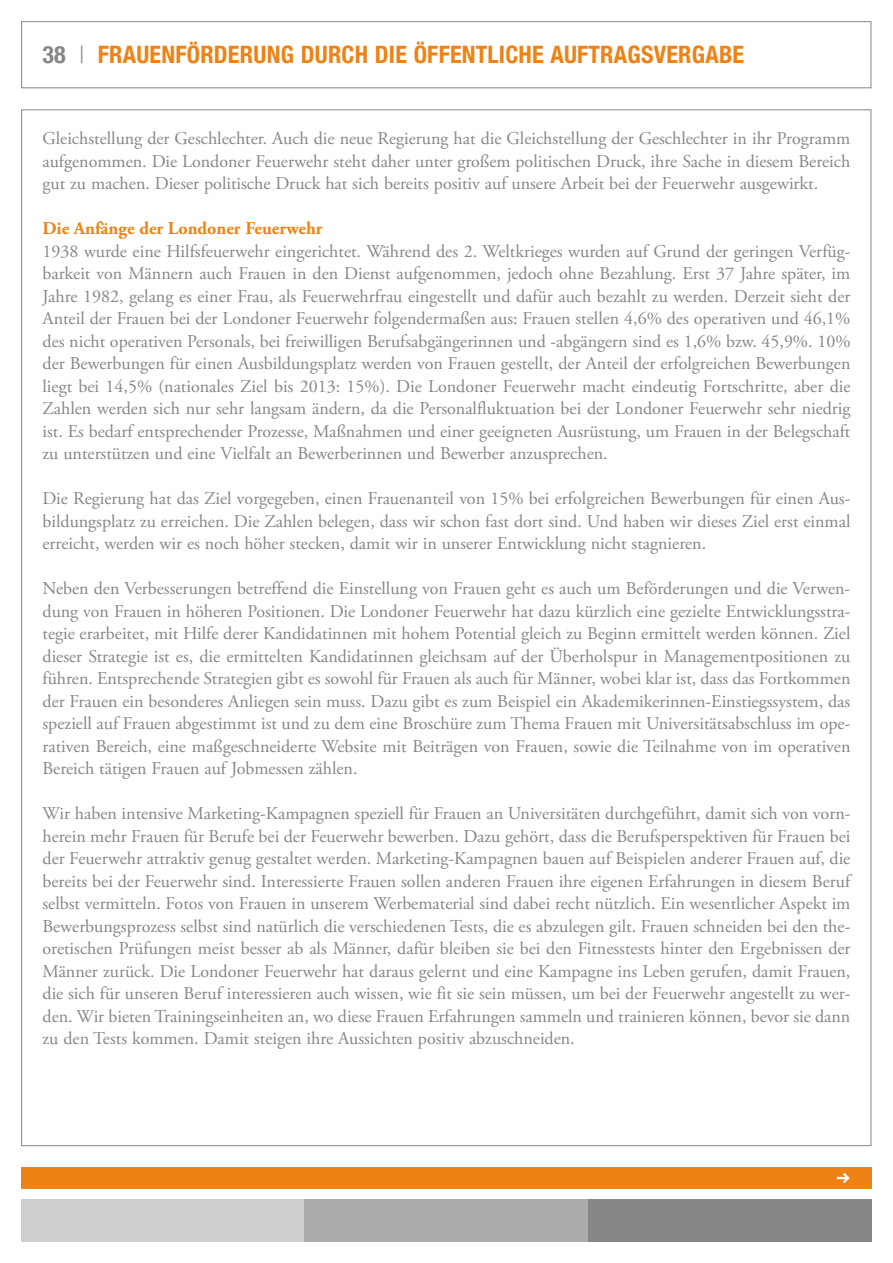
<style>
.page{position:relative;width:893px;height:1263px;background:#fff}
.page>*{position:absolute;margin:0;border:0;box-sizing:border-box;transform-origin:0 0}
.t1{font:700 condensed 24px "Helvetica Neue LT Com";color:#ef8214}
.t2{font:21px "Klavika Bold Arrows";color:#fff}
.t3{font:18px/22.5px "Adobe Garamond Pro";color:#868689;text-align:justify}
.t4{font:700 18px "Adobe Garamond Pro";color:#ef8214}
.s1{color:#868689}
.s2{font-weight:300;color:#868689}
</style>
<div class="page">
<div style="left:21px;top:21px;width:850px;height:67px;border:1px solid #868689"></div>
<div style="left:21px;top:1167px;width:851px;height:21px;background:#ef8214"></div>
<div style="left:21px;top:1199px;width:284px;height:43px;background:#cfcfd0"></div>
<div style="left:305px;top:1199px;width:283px;height:43px;background:#abaaac"></div>
<div style="left:588px;top:1199px;width:284px;height:43px;background:#868689"></div>
<h1 class="t1" style="left:43px;top:40px;width:81px"><span class="s1">38</span> <span class="s2">|</span> FRAUENFÖRDERUNG</h1>
<h1 class="t1" style="left:301px;top:40px;width:14px">DURCH</h1>
<h1 class="t1" style="left:375px;top:40px;width:52px">DIE ÖFFENTLICHE</h1>
<h1 class="t1" style="left:550px;top:40px;width:28px">AUFTRAGSVERGABE</h1>
<p class="t3" style="left:43px;top:128px;width:809px">Gleichstellung der Geschlechter. Auch die neue Regierung hat die Gleichstellung der Geschlechter in ihr Programm aufgenommen. Die Londoner Feuerwehr steht daher unter großem politischen Druck, ihre Sache in diesem Bereich gut zu machen. Dieser politische Druck hat sich bereits positiv auf unsere Arbeit bei der Feuerwehr ausgewirkt.</p>
<p class="t4" style="left:43px;top:218px;width:282px">Die Anfänge der Londoner Feuerwehr</p>
<p class="t3" style="left:43px;top:240px;width:809px">1938 wurde eine Hilfsfeuerwehr eingerichtet. Während des 2. Weltkrieges wurden auf Grund der geringen Verfüg&shy;barkeit von Männern auch Frauen in den Dienst aufgenommen, jedoch ohne Bezahlung. Erst 37 Jahre später, im Jahre 1982, gelang es einer Frau, als Feuerwehrfrau eingestellt und dafür auch bezahlt zu werden. Derzeit sieht der Anteil der Frauen bei der Londoner Feuerwehr folgendermaßen aus: Frauen stellen 4,6% des operativen und 46,1% des nicht operativen Personals, bei freiwilligen Berufsabgängerinnen und -abgängern sind es 1,6% bzw. 45,9%. 10% der Bewerbungen für einen Ausbildungsplatz werden von Frauen gestellt, der Anteil der erfolgreichen Bewerbungen liegt bei 14,5% (nationales Ziel bis 2013: 15%). Die Londoner Feuerwehr macht eindeutig Fortschritte, aber die Zahlen werden sich nur sehr langsam ändern, da die Personalfluktuation bei der Londoner Feuerwehr sehr niedrig ist. Es bedarf entsprechender Prozesse, Maßnahmen und einer geeigneten Ausrüstung, um Frauen in der Belegschaft zu unterstützen und eine Vielfalt an Bewerberinnen und Bewerber anzusprechen.</p>
<p class="t3" style="left:43px;top:488px;width:809px">Die Regierung hat das Ziel vorgegeben, einen Frauenanteil von 15% bei erfolgreichen Bewerbungen für einen Aus&shy;bildungsplatz zu erreichen. Die Zahlen belegen, dass wir schon fast dort sind. Und haben wir dieses Ziel erst einmal erreicht, werden wir es noch höher stecken, damit wir in unserer Entwicklung nicht stagnieren.</p>
<p class="t3" style="left:43px;top:578px;width:809px">Neben den Verbesserungen betreffend die Einstellung von Frauen geht es auch um Beförderungen und die Verwen&shy;dung von Frauen in höheren Positionen. Die Londoner Feuerwehr hat dazu kürzlich eine gezielte Entwicklungsstra&shy;tegie erarbeitet, mit Hilfe derer Kandidatinnen mit hohem Potential gleich zu Beginn ermittelt werden können. Ziel dieser Strategie ist es, die ermittelten Kandidatinnen gleichsam auf der Überholspur in Managementpositionen zu führen. Entsprechende Strategien gibt es sowohl für Frauen als auch für Männer, wobei klar ist, dass das Fortkommen der Frauen ein besonderes Anliegen sein muss. Dazu gibt es zum Beispiel ein Akademikerinnen-Einstiegssystem, das speziell auf Frauen abgestimmt ist und zu dem eine Broschüre zum Thema Frauen mit Universitätsabschluss im ope&shy;rativen Bereich, eine maßgeschneiderte Website mit Beiträgen von Frauen, sowie die Teilnahme von im operativen Bereich tätigen Frauen auf Jobmessen zählen.</p>
<p class="t3" style="left:43px;top:803px;width:809px">Wir haben intensive Marketing-Kampagnen speziell für Frauen an Universitäten durchgeführt, damit sich von vorn&shy;herein mehr Frauen für Berufe bei der Feuerwehr bewerben. Dazu gehört, dass die Berufsperspektiven für Frauen bei der Feuerwehr attraktiv genug gestaltet werden. Marketing-Kampagnen bauen auf Beispielen anderer Frauen auf, die bereits bei der Feuerwehr sind. Interessierte Frauen sollen anderen Frauen ihre eigenen Erfahrungen in diesem Beruf selbst vermitteln. Fotos von Frauen in unserem Werbematerial sind dabei recht nützlich. Ein wesentlicher Aspekt im Bewerbungsprozess selbst sind natürlich die verschiedenen Tests, die es abzulegen gilt. Frauen schneiden bei den the&shy;oretischen Prüfungen meist besser ab als Männer, dafür bleiben sie bei den Fitnesstests hinter den Ergebnissen der Männer zurück. Die Londoner Feuerwehr hat daraus gelernt und eine Kampagne ins Leben gerufen, damit Frauen, die sich für unseren Beruf interessieren auch wissen, wie fit sie sein müssen, um bei der Feuerwehr angestellt zu wer&shy;den. Wir bieten Trainingseinheiten an, wo diese Frauen Erfahrungen sammeln und trainieren können, bevor sie dann zu den Tests kommen. Damit steigen ihre Aussichten positiv abzuschneiden.</p>
<p class="t2" style="left:836px;top:1167px;width:16px">b</p>
</div>
